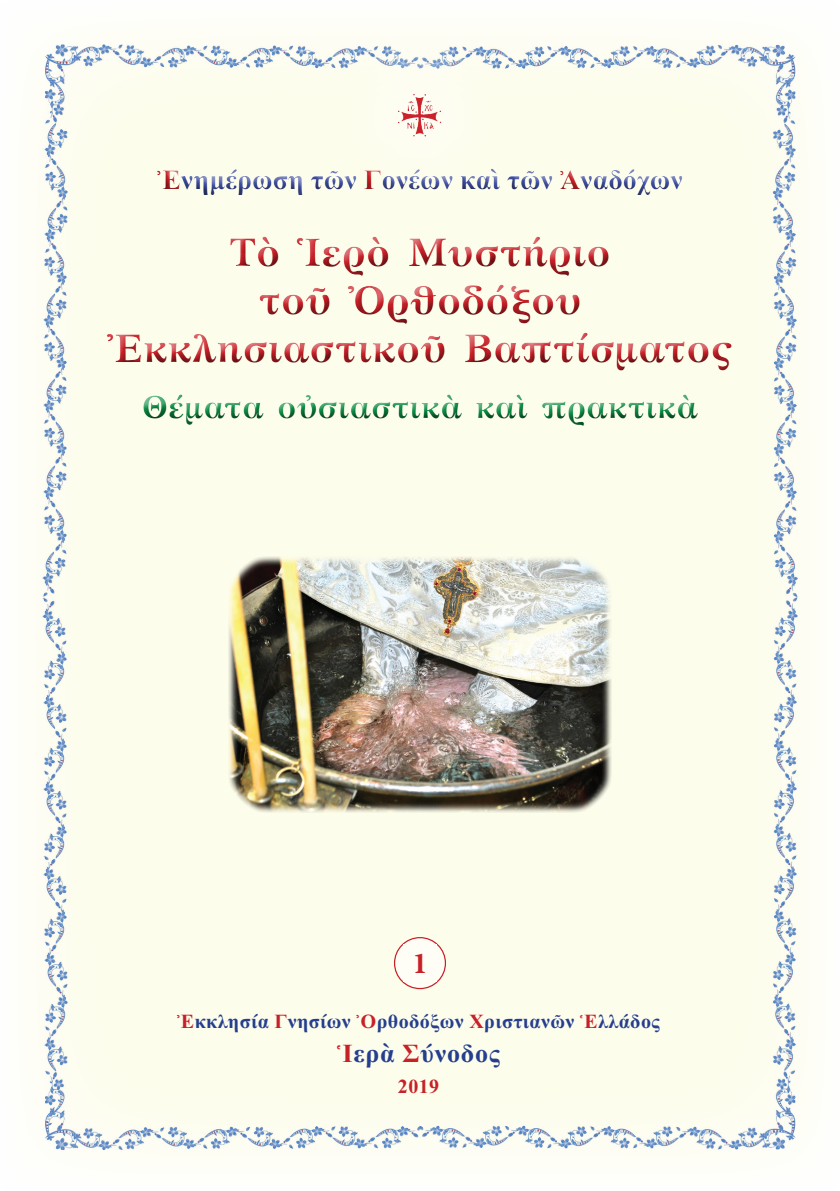
<style>
.page{position:relative;width:840px;height:1191px;background:#fff}
.page>*{position:absolute;margin:0;border:0;box-sizing:border-box;transform-origin:0 0}
.t1{font:700 40px/48px "GFS Artemisia";letter-spacing:.02em;color:#c82027;text-align:center}
.t2{font:700 32px "GFS Artemisia";letter-spacing:.02em;color:#0d8c44}
.t3{font:700 30.4px "Minion Pro";color:#c82027}
.t4{font:28px "CTOS New Times Bold Test 1";color:#3e4ea1}
.t5{font:26px "CTOS New Times Bold Test 1";letter-spacing:.03em;color:#253f8e}
.t6{font:20px "CTOS New Times Bold Test 1";letter-spacing:.02em;color:#253f8e}
.t7{font:20px "CTOS New Times Bold Test 1";color:#c82027}
.s1{color:#c82027}
</style>
<div class="page">
<img style="left:38px;top:39px;width:770px;height:1115px">
<div style="left:93px;top:222px;width:649px;height:200px;background:#fdfdec"></div>
<div style="left:97px;top:227px;width:648px;height:212px;background:#231f20;opacity:.75"></div>
<svg style="left:394px;top:937px;width:51px;height:51px"></svg>
<div style="left:394px;top:937px;width:52px;height:52px;border:1px solid #c82027;border-radius:50%"></div>
<div style="left:403px;top:944px;width:33px;height:37px;background:#fffef6"></div>
<div style="left:143px;top:162px;width:545px;height:36px;background:#231f20;opacity:.75"></div>
<div style="left:341px;top:37px;width:156px;height:155px;background:#fff;opacity:.75"></div>
<img style="left:397px;top:93px;width:45px;height:45px">
<img style="left:228px;top:556px;width:383px;height:256px">
<p class="t4" style="left:157px;top:164px;width:527px"><span class="s1">Ἐ</span>νημέρωση τῶν <span class="s1">Γ</span>ονέων καὶ τῶν <span class="s1">Ἀ</span>ναδόχων</p>
<p class="t1" style="left:108px;top:225px;width:625px">Τὸ Ἱερὸ Μυστήριο<br>τοῦ Ὀρθοδόξου<br>Ἐκκλησιαστικοῦ Βαπτίσματος</p>
<p class="t2" style="left:142px;top:380px;width:556px">Θέματα οὐσιαστικὰ καὶ πρακτικὰ</p>
<p class="t3" style="left:412px;top:941px;width:17px">1</p>
<p class="t6" style="left:177px;top:1010px;width:484px"><span class="s1">Ἐ</span>κκλησία <span class="s1">Γ</span>νησίων <span class="s1">Ὀ</span>ρθοδόξων <span class="s1">Χ</span>ριστιανῶν <span class="s1">Ἑ</span>λλάδος</p>
<p class="t5" style="left:337px;top:1038px;width:164px"><span class="s1">Ἱ</span>ερὰ <span class="s1">Σ</span>ύνοδος</p>
<p class="t7" style="left:398px;top:1074px;width:43px">2019</p>
</div>
